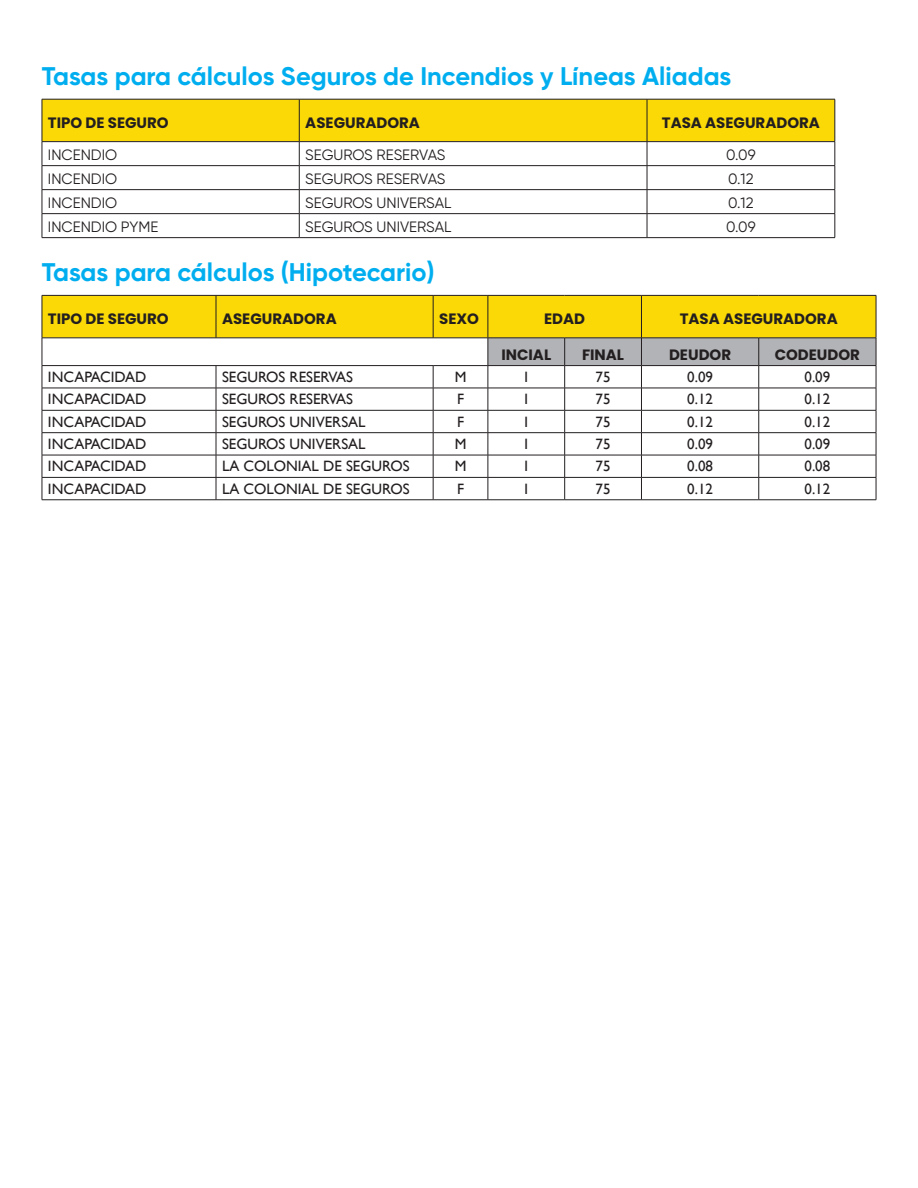
<style>
.page{position:relative;width:918px;height:1188px;background:#fff}
.page>*{position:absolute;margin:0;border:0;box-sizing:border-box;transform-origin:0 0}
.t1{font:700 25.5px "Gilroy";color:#00aeef}
.t2{font:15px "Gill Sans";color:#231f20}
.t3{font:15px "Gilroy";color:#231f20}
.t4{font:700 15px "Poppins";color:#231f20}
</style>
<div class="page">
<svg style="left:42px;top:99px;width:794px;height:138px"></svg>
<hr style="left:42px;top:237px;width:257px;height:1px;background:#231f20">
<hr style="left:299px;top:237px;width:348px;height:1px;background:#231f20">
<hr style="left:647px;top:237px;width:188px;height:1px;background:#231f20">
<svg style="left:42px;top:295px;width:835px;height:205px"></svg>
<hr style="left:42px;top:500px;width:174px;height:1px;background:#231f20">
<hr style="left:216px;top:500px;width:217px;height:1px;background:#231f20">
<hr style="left:433px;top:500px;width:55px;height:1px;background:#231f20">
<hr style="left:488px;top:500px;width:77px;height:1px;background:#231f20">
<hr style="left:565px;top:500px;width:76px;height:1px;background:#231f20">
<hr style="left:641px;top:500px;width:118px;height:1px;background:#231f20">
<hr style="left:759px;top:500px;width:117px;height:1px;background:#231f20">
<p class="t1" style="left:42px;top:60px;width:691px">Tasas para cálculos Seguros de Incendios y Líneas Aliadas</p>
<p class="t4" style="left:48px;top:114px;width:122px">TIPO DE SEGURO</p>
<p class="t4" style="left:305px;top:114px;width:116px">ASEGURADORA</p>
<p class="t4" style="left:662px;top:114px;width:160px">TASA ASEGURADORA</p>
<p class="t3" style="left:48px;top:145px;width:71px">INCENDIO</p>
<p class="t3" style="left:305px;top:145px;width:142px">SEGUROS RESERVAS</p>
<p class="t3" style="left:726px;top:145px;width:31px">0.09</p>
<p class="t3" style="left:48px;top:169px;width:71px">INCENDIO</p>
<p class="t3" style="left:305px;top:169px;width:142px">SEGUROS RESERVAS</p>
<p class="t3" style="left:728px;top:169px;width:27px">0.12</p>
<p class="t3" style="left:48px;top:193px;width:71px">INCENDIO</p>
<p class="t3" style="left:305px;top:193px;width:148px">SEGUROS UNIVERSAL</p>
<p class="t3" style="left:728px;top:193px;width:27px">0.12</p>
<p class="t3" style="left:48px;top:217px;width:112px">INCENDIO PYME</p>
<p class="t3" style="left:305px;top:217px;width:148px">SEGUROS UNIVERSAL</p>
<p class="t3" style="left:726px;top:217px;width:31px">0.09</p>
<p class="t1" style="left:42px;top:257px;width:394px">Tasas para cálculos (Hipotecario)</p>
<p class="t4" style="left:48px;top:311px;width:122px">TIPO DE SEGURO</p>
<p class="t4" style="left:222px;top:311px;width:116px">ASEGURADORA</p>
<p class="t4" style="left:439px;top:311px;width:41px">SEXO</p>
<p class="t4" style="left:544px;top:311px;width:42px">EDAD</p>
<p class="t4" style="left:680px;top:311px;width:160px">TASA ASEGURADORA</p>
<p class="t4" style="left:501px;top:346px;width:51px">INCIAL</p>
<p class="t4" style="left:582px;top:346px;width:44px">FINAL</p>
<p class="t4" style="left:669px;top:346px;width:64px">DEUDOR</p>
<p class="t4" style="left:775px;top:346px;width:87px">CODEUDOR</p>
<p class="t2" style="left:48px;top:368px;width:100px">INCAPACIDAD</p>
<p class="t2" style="left:222px;top:368px;width:133px">SEGUROS RESERVAS</p>
<p class="t2" style="left:455px;top:368px;width:13px">M</p>
<p class="t2" style="left:523px;top:368px;width:9px">1</p>
<p class="t2" style="left:596px;top:368px;width:16px">75</p>
<p class="t2" style="left:687px;top:368px;width:27px">0.09</p>
<p class="t2" style="left:805px;top:368px;width:27px">0.09</p>
<p class="t2" style="left:48px;top:390px;width:100px">INCAPACIDAD</p>
<p class="t2" style="left:222px;top:390px;width:133px">SEGUROS RESERVAS</p>
<p class="t2" style="left:457px;top:390px;width:9px">F</p>
<p class="t2" style="left:523px;top:390px;width:9px">1</p>
<p class="t2" style="left:596px;top:390px;width:16px">75</p>
<p class="t2" style="left:687px;top:390px;width:27px">0.12</p>
<p class="t2" style="left:805px;top:390px;width:27px">0.12</p>
<p class="t2" style="left:48px;top:413px;width:100px">INCAPACIDAD</p>
<p class="t2" style="left:222px;top:413px;width:145px">SEGUROS UNIVERSAL</p>
<p class="t2" style="left:457px;top:413px;width:9px">F</p>
<p class="t2" style="left:523px;top:413px;width:9px">1</p>
<p class="t2" style="left:596px;top:413px;width:16px">75</p>
<p class="t2" style="left:687px;top:413px;width:27px">0.12</p>
<p class="t2" style="left:805px;top:413px;width:27px">0.12</p>
<p class="t2" style="left:48px;top:435px;width:100px">INCAPACIDAD</p>
<p class="t2" style="left:222px;top:435px;width:145px">SEGUROS UNIVERSAL</p>
<p class="t2" style="left:455px;top:435px;width:13px">M</p>
<p class="t2" style="left:523px;top:435px;width:9px">1</p>
<p class="t2" style="left:596px;top:435px;width:16px">75</p>
<p class="t2" style="left:687px;top:435px;width:27px">0.09</p>
<p class="t2" style="left:805px;top:435px;width:27px">0.09</p>
<p class="t2" style="left:48px;top:458px;width:100px">INCAPACIDAD</p>
<p class="t2" style="left:222px;top:458px;width:189px">LA COLONIAL DE SEGUROS</p>
<p class="t2" style="left:455px;top:458px;width:13px">M</p>
<p class="t2" style="left:523px;top:458px;width:9px">1</p>
<p class="t2" style="left:596px;top:458px;width:16px">75</p>
<p class="t2" style="left:687px;top:458px;width:27px">0.08</p>
<p class="t2" style="left:805px;top:458px;width:27px">0.08</p>
<p class="t2" style="left:48px;top:480px;width:100px">INCAPACIDAD</p>
<p class="t2" style="left:222px;top:480px;width:189px">LA COLONIAL DE SEGUROS</p>
<p class="t2" style="left:457px;top:480px;width:9px">F</p>
<p class="t2" style="left:523px;top:480px;width:9px">1</p>
<p class="t2" style="left:596px;top:480px;width:16px">75</p>
<p class="t2" style="left:687px;top:480px;width:27px">0.12</p>
<p class="t2" style="left:805px;top:480px;width:27px">0.12</p>
</div>
